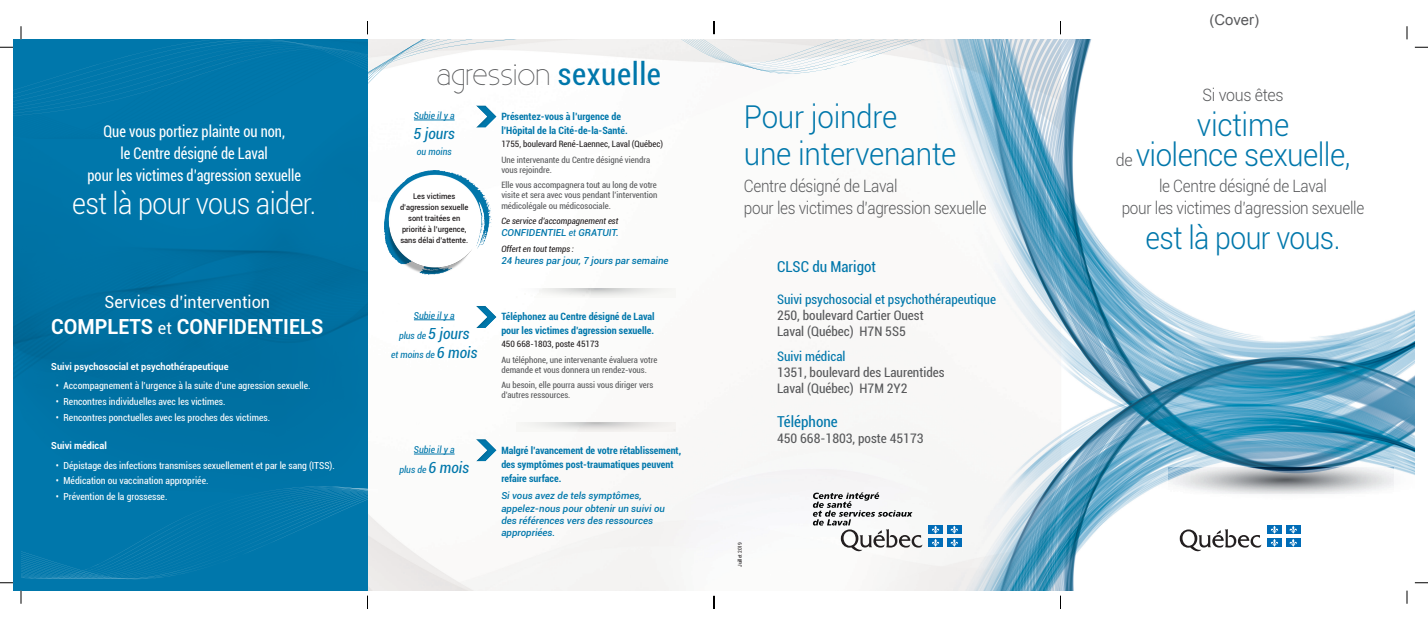
<style>
.page{position:relative;width:1428px;height:630px;background:#fff}
.page>*{position:absolute;margin:0;border:0;box-sizing:border-box;transform-origin:0 0}
.t1{font:300 31.5px/30.6px "Roboto";letter-spacing:-.015em;color:#0077ab;text-align:center;scale:.94 1}
.t2{font:300 31.5px "Roboto";letter-spacing:-.015em;color:#0077ab;scale:.9 1}
.t3{font:300 29.75px "Roboto";letter-spacing:-.02em;color:#fff;scale:.9 1}
.t4{font:300 29.31px "Existence";letter-spacing:-.02em;color:#58595b}
.t5{font:700 20.82px "Roboto";color:#fff;scale:.95 1}
.t6{font:300 17.06px/21.9px "Roboto";letter-spacing:-.02em;color:#58595b;text-align:center;scale:.9 1}
.t7{font:300 17.06px "Roboto";letter-spacing:-.02em;color:#58595b;scale:.94 1}
.t8{font:16.97px "Roboto";color:#fff;scale:.95 1}
.t9{font:condensed 16.01px/22.3px "Roboto";color:#fff;text-align:center;scale:.9 1}
.t10{font:italic condensed 15.31px "Roboto";color:#0077ab}
.t11{font:condensed 15.05px "Roboto";color:#0077ab}
.t12{font:14.88px "Arial";color:#58595b}
.t13{font:condensed 13.12px/16.2px "Roboto";color:#58595b}
.t14{font:condensed 13.12px "Roboto";color:#0077ab}
.t15{font:700 condensed 10.06px/14px "Roboto";color:#0077ab}
.t16{font:condensed 9.71px "Roboto";color:#fff}
.t17{font:700 9.71px "Roboto";color:#fff;scale:.95 1}
.t18{font:italic 500 9.62px/12.2px "Roboto";color:#0077ab}
.t19{font:italic condensed 9.62px/19.9px "Roboto";color:#0077ab;text-align:center}
.t20{font:condensed 8.75px/10.5px "Roboto";color:#58595b}
.t21{font:condensed 8.75px "Roboto";color:#231f20}
.t22{font:italic condensed 8.75px "Roboto";color:#231f20}
.t23{font:500 7.88px/11.2px "Roboto";color:#231f20;text-align:center;scale:.95 1}
.t24{font:condensed 5.25px "Roboto";color:#231f20}
.s1{font-weight:400;font-size:16.97px}
.s2{font-family:"Roboto";font-weight:400;font-stretch:condensed;font-size:30.97px;color:#0077ab}
.s3{font-size:15.31px}
.s4{font-weight:400;font-stretch:condensed}
</style>
<div class="page">
<img style="left:377px;top:39px;width:1038px;height:552px">
<svg style="left:1168px;top:468px;width:226px;height:25px;background:#c2c6ca"></svg>
<div style="left:13px;top:39px;width:355px;height:552px;background:#0077ab"></div>
<img style="left:486px;top:170px;width:6px;height:105px">
<img style="left:382px;top:160px;width:104px;height:121px">
<svg style="left:516px;top:288px;width:159px;height:10px"></svg>
<svg style="left:516px;top:422px;width:159px;height:10px"></svg>
<svg style="left:1180px;top:529px;width:82px;height:22px"></svg>
<div style="left:1267px;top:525px;width:15px;height:9px;background:#006cb7"></div>
<div style="left:1286px;top:525px;width:15px;height:9px;background:#006cb7"></div>
<div style="left:1267px;top:538px;width:15px;height:9px;background:#006cb7"></div>
<svg style="left:1271px;top:526px;width:7px;height:21px"></svg>
<div style="left:1286px;top:538px;width:15px;height:9px;background:#006cb7"></div>
<svg style="left:1289px;top:526px;width:8px;height:21px"></svg>
<hr style="left:414px;top:320px;width:41px;height:1px;background:#0077ab">
<div style="left:474px;top:306px;width:23px;height:23px;background:#231f20;opacity:.11"></div>
<hr style="left:414px;top:454px;width:41px;height:1px;background:#0077ab">
<div style="left:474px;top:439px;width:23px;height:23px;background:#231f20;opacity:.11"></div>
<div style="left:474px;top:105px;width:23px;height:24px;background:#fdfdfd"></div>
<svg style="left:813px;top:492px;width:110px;height:59px"></svg>
<div style="left:928px;top:525px;width:15px;height:9px;background:#006cb7"></div>
<div style="left:947px;top:525px;width:15px;height:9px;background:#006cb7"></div>
<div style="left:928px;top:538px;width:15px;height:9px;background:#006cb7"></div>
<svg style="left:932px;top:526px;width:7px;height:21px"></svg>
<div style="left:947px;top:538px;width:15px;height:9px;background:#006cb7"></div>
<svg style="left:950px;top:526px;width:8px;height:21px"></svg>
<svg style="left:1415px;top:47px;width:13px;height:1px"></svg>
<svg style="left:0;top:582px;width:13px;height:2px"></svg>
<svg style="left:1415px;top:582px;width:13px;height:2px"></svg>
<svg style="left:1406px;top:26px;width:2px;height:13px"></svg>
<svg style="left:1406px;top:591px;width:2px;height:13px"></svg>
<svg style="left:0;top:21px;width:523px;height:107px"></svg>
<svg style="left:20px;top:486px;width:357px;height:123px"></svg>
<svg style="left:681px;top:21px;width:262px;height:75px"></svg>
<svg style="left:713px;top:596px;width:2px;height:13px"></svg>
<svg style="left:1060px;top:21px;width:1px;height:13px"></svg>
<svg style="left:1060px;top:596px;width:1px;height:13px"></svg>
<h3 class="t9" style="left:87px;top:119px;width:239px">Que vous portiez plainte ou non,<br>le Centre désigné de Laval<br>pour les victimes d’agression sexuelle</h3>
<h2 class="t3" style="left:72px;top:182px;width:273px">est là pour vous aider.</h2>
<h3 class="t8" style="left:105px;top:290px;width:176px">Services d’intervention</h3>
<h3 class="t5" style="left:51px;top:312px;width:288px">COMPLETS <span class="s1">et</span> CONFIDENTIELS</h3>
<p class="t17" style="left:51px;top:360px;width:188px">Suivi psychosocial et psychothérapeutique</p>
<p class="t16" style="left:56px;top:379px;width:256px">• Accompagnement à l’urgence à la suite d’une agression sexuelle.</p>
<p class="t16" style="left:56px;top:395px;width:171px">• Rencontres individuelles avec les victimes.</p>
<p class="t16" style="left:56px;top:410px;width:216px">• Rencontres ponctuelles avec les proches des victimes.</p>
<p class="t17" style="left:51px;top:439px;width:60px">Suivi médical</p>
<p class="t16" style="left:56px;top:458px;width:281px">• Dépistage des infections transmises sexuellement et par le sang (ITSS).</p>
<p class="t16" style="left:56px;top:474px;width:154px">• Médication ou vaccination appropriée.</p>
<p class="t16" style="left:56px;top:490px;width:113px">• Prévention de la grossesse.</p>
<h3 class="t4" style="left:436px;top:59px;width:226px">agression <span class="s2">sexuelle</span></h3>
<p class="t19" style="left:414px;top:106px;width:42px">Subie il y a</p>
<h3 class="t10" style="left:414px;top:123px;width:43px">5 jours</h3>
<p class="t19" style="left:417px;top:141px;width:36px">ou moins</p>
<p class="t23" style="left:400px;top:190px;width:73px">Les victimes d’agression sexuelle sont traitées en priorité à l’urgence, sans délai d’attente.</p>
<p class="t19" style="left:399px;top:305px;width:72px">Subie il y a<br>plus de <span class="s3">5 jours</span></p>
<p class="t19" style="left:391px;top:344px;width:88px">et moins de <span class="s3">6 mois</span></p>
<p class="t19" style="left:399px;top:440px;width:71px">Subie il y a<br>plus de <span class="s3">6 mois</span></p>
<h1 class="t1" style="left:744px;top:97px;width:228px;line-height:37.6px;text-align:left">Pour joindre<br>une intervenante</h1>
<p class="t15" style="left:501px;top:109px;width:128px">Présentez-vous à l’urgence de l’Hôpital de la Cité-de-la-Santé.</p>
<p class="t21" style="left:501px;top:138px;width:163px">1755, boulevard René-Laennec, Laval (Québec)</p>
<p class="t20" style="left:501px;top:154px;width:150px">Une intervenante du Centre désigné viendra vous rejoindre.</p>
<p class="t20" style="left:501px;top:179px;width:158px;text-align:justify">Elle vous accompagnera tout au long de votre visite et sera avec vous pendant l’intervention médicolégale ou médicosociale.</p>
<p class="t22" style="left:501px;top:215px;width:119px">Ce service d’accompagnement est</p>
<p class="t18" style="left:501px;top:226px;width:119px">CONFIDENTIEL <span class="s4">et</span> GRATUIT.</p>
<p class="t22" style="left:501px;top:242px;width:74px">Offert en tout temps :</p>
<p class="t18" style="left:501px;top:254px;width:169px">24 heures par jour, 7 jours par semaine</p>
<h3 class="t11" style="left:777px;top:256px;width:101px">CLSC du Marigot</h3>
<h3 class="t14" style="left:777px;top:290px;width:221px">Suivi psychosocial et psychothérapeutique</h3>
<h3 class="t13" style="left:777px;top:307px;width:148px">250, boulevard Cartier Ouest<br>Laval (Québec) H7N 5S5</h3>
<h3 class="t14" style="left:777px;top:347px;width:70px">Suivi médical</h3>
<h3 class="t13" style="left:777px;top:364px;width:169px">1351, boulevard des Laurentides<br>Laval (Québec) H7M 2Y2</h3>
<h3 class="t11" style="left:777px;top:411px;width:62px">Téléphone</h3>
<h3 class="t13" style="left:777px;top:430px;width:148px">450 668-1803, poste 45173</h3>
<h3 class="t6" style="left:744px;top:175px;width:271px;text-align:left">Centre désigné de Laval<br>pour les victimes d’agression sexuelle</h3>
<p class="t15" style="left:501px;top:309px;width:155px">Téléphonez au Centre désigné de Laval pour les victimes d’agression sexuelle.</p>
<p class="t21" style="left:501px;top:338px;width:99px">450 668-1803, poste 45173</p>
<p class="t20" style="left:501px;top:354px;width:157px">Au téléphone, une intervenante évaluera votre demande et vous donnera un rendez‑vous.</p>
<p class="t20" style="left:501px;top:379px;width:154px">Au besoin, elle pourra aussi vous diriger vers d’autres ressources.</p>
<p class="t15" style="left:501px;top:443px;width:181px">Malgré l’avancement de votre rétablissement, des symptômes post‑traumatiques peuvent refaire surface.</p>
<p class="t18" style="left:501px;top:489px;width:165px">Si vous avez de tels symptômes, appelez-nous pour obtenir un suivi ou des références vers des ressources appropriées.</p>
<p class="t24" style="left:736px;top:567px;width:26px;rotate:-90deg">Juillet 2019</p>
<h3 class="t12" style="left:1210px;top:10px;width:51px">(Cover)</h3>
<h3 class="t7" style="left:1202px;top:83px;width:88px">Si vous êtes</h3>
<h1 class="t1" style="left:1136px;top:108px;width:230px">victime<br>violence sexuelle,</h1>
<h3 class="t6" style="left:1122px;top:175px;width:271px">le Centre désigné de Laval<br>pour les victimes d’agression sexuelle</h3>
<h1 class="t2" style="left:1146px;top:216px;width:218px">est là pour vous.</h1>
<h3 class="t7" style="left:1116px;top:148px;width:19px">de</h3>
</div>
